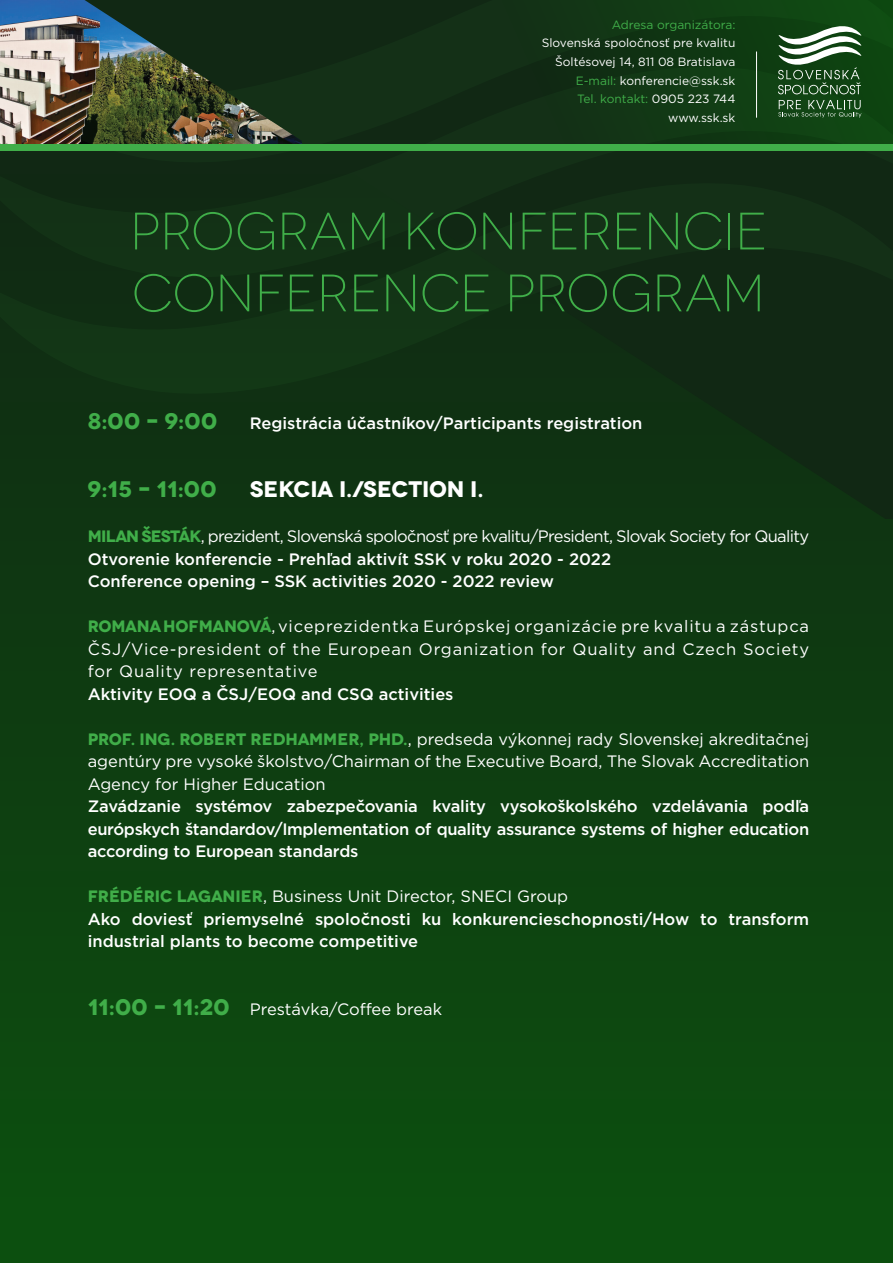
<style>
.page{position:relative;width:893px;height:1263px;background:#fff}
.page>*{position:absolute;margin:0;border:0;box-sizing:border-box;transform-origin:0 0}
.t1{font:300 52.5px/61.9px "Novecentowide";color:#40ae49}
.t2{font:700 22.5px "Novecentowide";letter-spacing:.015em;color:#40ae49}
.t3{font:700 22.5px "Novecentowide";letter-spacing:-.01em;color:#fff}
.t4{font:500 16.5px/22.5px "Gotham";color:#fff}
.t5{font:16.5px/22.5px "Gotham";color:#fff;text-align:justify}
.t6{font:12px/18.6px "Gotham";color:#fff;text-align:right}
.t7{font:12px "Gotham";color:#40ae49}
.s1{color:#40ae49}
.s2{font-family:"Novecentowide";font-weight:700;color:#40ae49}
.s3{font-weight:400}
.s4{font-family:"Novecentowide";font-weight:700;font-size:22.5px;color:#40ae49}
</style>
<div class="page">
<div style="left:0;top:138px;width:893px;height:1125px;background:linear-gradient(to right,#0d4210,#0d4310)"></div>
<svg style="left:28px;top:395px;width:865px;height:124px;background:#0f3112"></svg>
<svg style="left:0;top:52px;width:893px;height:116px;background:#324831"></svg>
<div style="left:0;top:168px;width:893px;height:227px;background:#112f14"></div>
<svg style="left:38px;top:0;width:855px;height:144px;background:#203c20"></svg>
<svg style="left:778px;top:100px;width:83px;height:18px"></svg>
<svg style="left:778px;top:25px;width:83px;height:69px"></svg>
<div style="left:0;top:144px;width:893px;height:6px;background:#40ae49"></div>
<hr style="left:756px;top:52px;width:1px;height:66px;background:#fff">
<p class="t7" style="left:612px;top:17px;width:125px">Adresa organizátora:</p>
<p class="t6" style="left:542px;top:34px;width:195px">Slovenská spoločnosť pre kvalitu<br>Šoltésovej 14, 811 08 Bratislava<br><span class="s1">E-mail:</span> konferencie@ssk.sk<br><span class="s1">Tel. kontakt:</span> 0905 223 744 www.ssk.sk</p>
<h1 class="t1" style="left:130px;top:201px;width:639px">PROGRAM KONFERENCIE<br>CONFERENCE PROGRAM</h1>
<h2 class="t2" style="left:88px;top:407px;width:131px">8:00 – 9:00</h2>
<p class="t4" style="left:250px;top:412px;width:394px">Registrácia účastníkov/Participants registration</p>
<h2 class="t2" style="left:88px;top:475px;width:130px">9:15 – 11:00</h2>
<h2 class="t3" style="left:250px;top:475px;width:235px">SEKCIA I./SECTION I.</h2>
<p class="t4" style="left:88px;top:525px;width:723px"><span class="s2">MILAN ŠESTÁK</span><span class="s3">, prezident, Slovenská spoločnosť pre kvalitu/President, Slovak Society for Quality<br></span>Otvorenie konferencie - Prehľad aktivít SSK v roku 2020 - 2022<br>Conference opening – SSK activities 2020 - 2022 review</p>
<p class="t5" style="left:88px;top:615px;width:723px"><span class="s2">ROMANA HOFMANOVÁ</span>, viceprezidentka Európskej organizácie pre kvalitu a zástupca ČSJ/Vice-president of the European Organization for Quality and Czech Society for Quality representative</p>
<p class="t4" style="left:88px;top:682px;width:367px">Aktivity EOQ a ČSJ/EOQ and CSQ activities</p>
<p class="t5" style="left:88px;top:727px;width:723px"><span class="s2">PROF. ING. ROBERT REDHAMMER, PHD.</span>, predseda výkonnej rady Slovenskej akreditačnej agentúry pre vysoké školstvo/Chairman of the Executive Board, The Slovak Accreditation Agency for Higher Education</p>
<p class="t4" style="left:88px;top:795px;width:723px;text-align:justify">Zavádzanie systémov zabezpečovania kvality vysokoškolského vzdelávania podľa európskych štandardov/Implementation of quality assurance systems of higher education according to European standards</p>
<p class="t4" style="left:88px;top:885px;width:723px"><span class="s2">FRÉDÉRIC LAGANIER</span><span class="s3">, Business Unit Director, SNECI Group<br></span>Ako doviesť priemyselné spoločnosti ku konkurencieschopnosti/How to transform industrial plants to become competitive</p>
<p class="t5" style="left:88px;top:997px;width:356px"><span class="s4">11:00 – 11:20</span> Prestávka/Coffee break</p>
</div>
